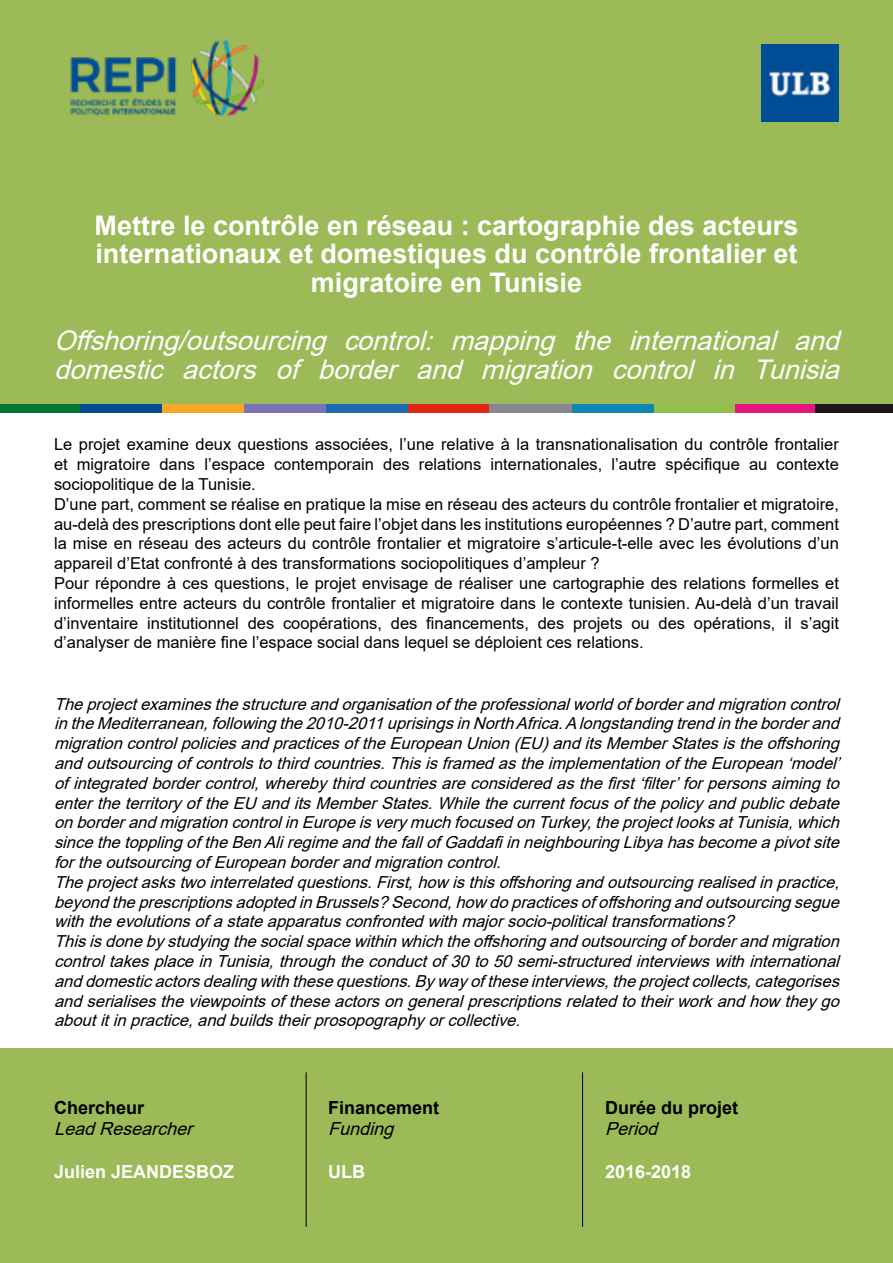
<style>
.page{position:relative;width:893px;height:1263px;background:#fff}
.page>*{position:absolute;margin:0;border:0;box-sizing:border-box;transform-origin:0 0}
.t1{font:700 27px/28.8px "Arial";color:#fff;text-align:center}
.t2{font:italic 27px/28.8px "Arial";color:#fff}
.t3{font:700 18px "Arial";color:#000}
.t4{font:700 18px "Arial";color:#fff}
.t5{font:italic 18px "Arial";color:#000}
.t6{font:italic 16.5px/19.8px "Arial";color:#000}
.t7{font:16.5px/19.8px "Arial";color:#000}
</style>
<div class="page">
<div style="left:0;top:0;width:893px;height:405px;background:#9cba58"></div>
<div style="left:0;top:1048px;width:893px;height:215px;background:#9cba58"></div>
<hr style="left:306px;top:1072px;width:1px;height:155px;background:#000">
<hr style="left:582px;top:1072px;width:1px;height:155px;background:#000">
<div style="left:734px;top:405px;width:82px;height:8px;background:#e4167d"></div>
<div style="left:816px;top:405px;width:77px;height:8px;background:#1d171a"></div>
<div style="left:654px;top:405px;width:80px;height:8px;background:#8fc148"></div>
<div style="left:408px;top:405px;width:82px;height:8px;background:#e22417"></div>
<div style="left:326px;top:405px;width:82px;height:8px;background:#1f69b2"></div>
<div style="left:572px;top:405px;width:82px;height:8px;background:#1284b4"></div>
<div style="left:79px;top:405px;width:84px;height:8px;background:#004b93"></div>
<div style="left:244px;top:405px;width:82px;height:8px;background:#7874b5"></div>
<div style="left:490px;top:405px;width:82px;height:8px;background:#868790"></div>
<div style="left:162px;top:405px;width:82px;height:8px;background:#f7a827"></div>
<div style="left:0;top:405px;width:79px;height:8px;background:#007835"></div>
<img style="left:762px;top:45px;width:77px;height:77px">
<img style="left:70px;top:39px;width:194px;height:77px">
<h1 class="t1" style="left:95px;top:211px;width:705px">Mettre le contrôle en réseau : cartographie des acteurs internationaux et domestiques du contrôle frontalier et migratoire en Tunisie</h1>
<h1 class="t2" style="left:54px;top:326px;width:796px">Offshoring/outsourcing control: mapping the international and domestic actors of border and migration control in Tunisia</h1>
<p class="t7" style="left:54px;top:434px;width:786px">Le projet examine deux questions associées, l’une relative à la transnationalisation du contrôle frontalier et migratoire dans l’espace contemporain des relations internationales, l’autre spécifique au contexte sociopolitique de la Tunisie.<br>D’une part, comment se réalise en pratique la mise en réseau des acteurs du contrôle frontalier et migratoire, au-delà des prescriptions dont elle peut faire l’objet dans les institutions européennes ? D’autre part, comment la mise en réseau des acteurs du contrôle frontalier et migratoire s’articule-t-elle avec les évolutions d’un appareil d’Etat confronté à des transformations sociopolitiques d’ampleur ?<br>Pour répondre à ces questions, le projet envisage de réaliser une cartographie des relations formelles et informelles entre acteurs du contrôle frontalier et migratoire dans le contexte tunisien. Au-delà d’un travail d’inventaire institutionnel des coopérations, des financements, des projets ou des opérations, il s’agit d’analyser de manière fine l’espace social dans lequel se déploient ces relations.</p>
<p class="t6" style="left:54px;top:694px;width:793px">Theprojectexaminesthestructureandorganisationoftheprofessionalworldofborderandmigrationcontrol intheMediterranean,followingthe2010-2011uprisingsinNorthAfrica.Alongstandingtrendintheborderand migrationcontrolpoliciesandpracticesoftheEuropeanUnion(EU)anditsMemberStatesistheoffshoring andoutsourcingofcontrolstothirdcountries.ThisisframedastheimplementationoftheEuropean‘model’ ofintegratedbordercontrol,wherebythirdcountriesareconsideredasthefirst‘filter’forpersonsaimingto entertheterritoryoftheEU anditsMemberStates.Whilethecurrentfocusofthepolicyandpublicdebate onborderandmigrationcontrolinEuropeisverymuchfocusedonTurkey,theprojectlooksatTunisia,which sincethetopplingoftheBenAliregimeandthefallofGaddafiinneighbouringLibyahasbecomeapivotsite fortheoutsourcingofEuropeanborderandmigrationcontrol.<br>Theprojectaskstwointerrelatedquestions.First,how isthisoffshoringandoutsourcingrealisedinpractice, beyondtheprescriptionsadoptedinBrussels?Second,how dopracticesofoffshoringandoutsourcingsegue withtheevolutionsofastateapparatusconfrontedwithmajorsocio-politicaltransformations?<br>Thisisdonebystudyingthesocialspacewithinwhichtheoffshoringandoutsourcingofborderandmigration controltakesplaceinTunisia,throughtheconductof30to50semi-structuredinterviewswithinternational anddomesticactorsdealingwiththesequestions.Bywayoftheseinterviews,theprojectcollects,categorises andserialisestheviewpointsoftheseactorsongeneralprescriptionsrelatedtotheirworkandhow theygo aboutitinpractice,andbuildstheirprosopographyorcollective.</p>
<p class="t3" style="left:54px;top:1094px;width:92px">Chercheur</p>
<p class="t5" style="left:54px;top:1116px;width:146px">LeadResearcher</p>
<p class="t4" style="left:54px;top:1159px;width:182px">Julien JEANDESBOZ</p>
<p class="t3" style="left:328px;top:1094px;width:113px">Financement</p>
<p class="t5" style="left:328px;top:1116px;width:73px">Funding</p>
<p class="t4" style="left:328px;top:1159px;width:38px">ULB</p>
<p class="t3" style="left:605px;top:1094px;width:135px">Durée du projet</p>
<p class="t5" style="left:605px;top:1116px;width:60px">Period</p>
<p class="t4" style="left:605px;top:1159px;width:88px">2016-2018</p>
</div>
